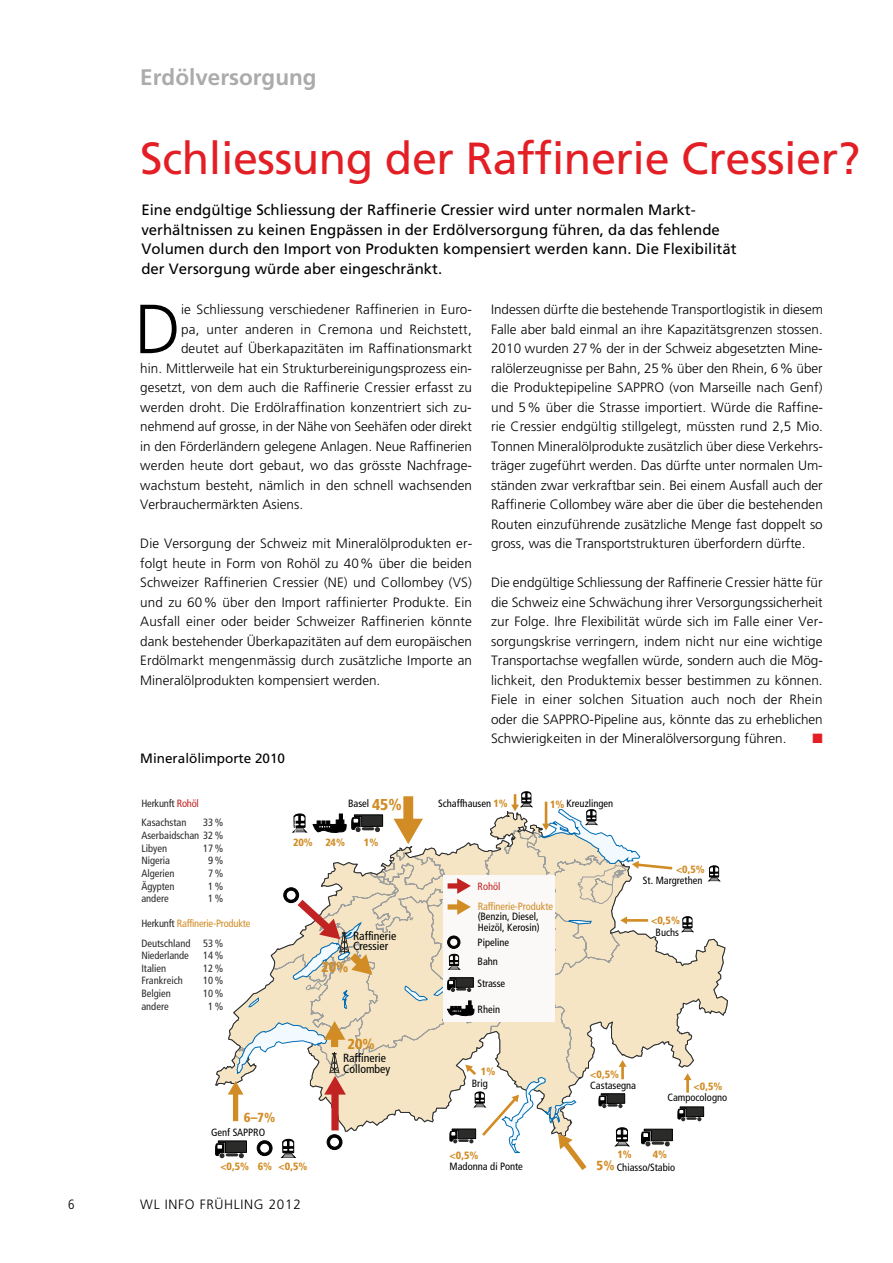
<style>
.page{position:relative;width:893px;height:1263px;background:#fff}
.page>*{position:absolute;margin:0;border:0;box-sizing:border-box;transform-origin:0 0}
.t1{font:300 69.3px "Frutiger";color:#000}
.t2{font:45px "Frutiger";letter-spacing:-.01em;color:#e31f25}
.t3{font:700 22.5px "Frutiger";color:#ababab}
.t4{font:15px/19.5px "Frutiger";color:#000}
.t5{font:900 condensed 14.4px "Frutiger";color:#d18c25}
.t6{font:300 13.5px/19.5px "Frutiger";letter-spacing:.005em;color:#000;text-align:justify}
.t7{font:13.5px "Frutiger";color:#000}
.t8{font:300 13.5px "Frutiger";letter-spacing:.05em;color:#000}
.t9{font:13.5px "Zapf Dingbats";color:#e31f25}
.t10{font:300 condensed 13.5px "Frutiger";color:#000}
.t11{font:900 condensed 13.2px "Frutiger";color:#d18c25}
.t12{font:condensed 11.85px/10.5px "Frutiger";color:#000}
.t13{font:condensed 10.5px/10.5px "Frutiger";color:#000}
.t14{font:condensed 10.5px/12.6px "Frutiger";color:#2b2b2a;text-align:justify}
.t15{font:condensed 10.5px/19.2px "Frutiger";letter-spacing:-.02em;color:#2b2b2a}
.t16{font:900 condensed 10.5px "Frutiger";color:#d18c25}
.t17{font:condensed 10.5px "Frutiger";letter-spacing:-.01em;color:#d18c25}
.t18{font:condensed 10.5px "Frutiger";color:#c12222}
.s1{color:#c12222}
.s2{color:#d18c25}
.s3{font-weight:900;font-size:15.75px;color:#d18c25}
.s4{font-weight:900;color:#d18c25}
.s5{font-weight:900;font-size:13.2px;color:#d18c25}
</style>
<div class="page">
<svg style="left:215px;top:791px;width:512px;height:379px"></svg>
<h3 class="t3" style="left:140px;top:64px;width:178px">Erdölversorgung</h3>
<h2 class="t2" style="left:140px;top:132px;width:721px">Schliessung der Raffinerie Cressier?</h2>
<p class="t4" style="left:141px;top:200px;width:597px">Eine endgültige Schliessung der Raffinerie Cressier wird unter normalen Markt&shy;verhältnissen zu keinen Engpässen in der Erdölversorgung führen, da das fehlende Volumen durch den Import von Produkten kompensiert werden kann. Die Flexibilität der Versorgung würde aber eingeschränkt.</p>
<h1 class="t1" style="left:135px;top:289px;width:48px">D</h1>
<p class="t6" style="left:181px;top:300px;width:293px">ie Schliessung verschiedener Raffinerien in Euro-</p>
<p class="t6" style="left:181px;top:319px;width:292px">pa, unter anderen in Cremona und Reichstett,</p>
<p class="t6" style="left:181px;top:339px;width:292px">deutet auf Überkapazitäten im Raffinationsmarkt</p>
<p class="t6" style="left:140px;top:358px;width:333px">hin. Mittlerweile hat ein Strukturbereinigungsprozess ein-</p>
<p class="t6" style="left:140px;top:378px;width:333px">gesetzt, von dem auch die Raffinerie Cressier erfasst zu</p>
<p class="t6" style="left:140px;top:397px;width:333px">werden droht. Die Erdölraffination konzentriert sich zu-</p>
<p class="t6" style="left:140px;top:417px;width:333px">nehmend auf grosse, in der Nähe von Seehäfen oder direkt</p>
<p class="t6" style="left:140px;top:436px;width:333px">in den Förderländern gelegene Anlagen. Neue Raffinerien</p>
<p class="t6" style="left:140px;top:456px;width:333px">werden heute dort gebaut, wo das grösste Nachfrage-</p>
<p class="t6" style="left:140px;top:475px;width:333px">wachstum besteht, nämlich in den schnell wachsenden</p>
<p class="t6" style="left:140px;top:495px;width:164px">Verbrauchermärkten Asiens.</p>
<p class="t6" style="left:140px;top:534px;width:333px">Die Versorgung der Schweiz mit Mineralölprodukten er&shy;folgt heute in Form von Rohöl zu 40% über die beiden Schweizer Raffinerien Cressier (NE) und Collombey (VS) und zu 60% über den Import raffinierter Produkte. Ein Ausfall einer oder beider Schweizer Raffinerien könnte dank bestehender Überkapazitäten auf dem europäischen Erdölmarkt mengenmässig durch zusätzliche Importe an Mineralölprodukten kompensiert werden.</p>
<p class="t7" style="left:140px;top:750px;width:146px">Mineralölimporte 2010</p>
<p class="t6" style="left:491px;top:300px;width:333px">Indessen dürfte die bestehende Transportlogistik in diesem Falle aber bald einmal an ihre Kapazitätsgrenzen stossen.<br>2010 wurden 27% der in der Schweiz abgesetzten Mine&shy;ralölerzeugnisse per Bahn, 25% über den Rhein, 6% über die Produktepipeline SAPPRO (von Marseille nach Genf) und 5% über die Strasse importiert. Würde die Raffine&shy;rie Cressier endgültig stillgelegt, müssten rund 2,5 Mio.<br>Tonnen Mineralölprodukte zusätzlich über diese Verkehrs&shy;träger zugeführt werden. Das dürfte unter normalen Um&shy;ständen zwar verkraftbar sein. Bei einem Ausfall auch der Raffinerie Collombey wäre aber die über die bestehenden Routen einzuführende zusätzliche Menge fast doppelt so gross, was die Transportstrukturen überfordern dürfte.</p>
<p class="t6" style="left:491px;top:573px;width:333px">Die endgültige Schliessung der Raffinerie Cressier hätte für die Schweiz eine Schwächung ihrer Versorgungssicherheit zur Folge. Ihre Flexibilität würde sich im Falle einer Ver&shy;sorgungskrise verringern, indem nicht nur eine wichtige Transportachse wegfallen würde, sondern auch die Mög&shy;lichkeit, den Produktemix besser bestimmen zu können.<br>Fiele in einer solchen Situation auch noch der Rhein oder die SAPPRO-Pipeline aus, könnte das zu erheblichen Schwierigkeiten in der Mineralölversorgung führen.</p>
<p class="t9" style="left:812px;top:732px;width:12px">■</p>
<p class="t15" style="left:141px;top:794px;width:59px">Herkunft <span class="s1">Rohöl<br></span>Kasachstan</p>
<p class="t14" style="left:141px;top:817px;width:83px;text-indent:62px">33% Aserbaidschan 32 % Libyen</p>
<p class="t14" style="left:203px;top:842px;width:22px">17%</p>
<p class="t14" style="left:141px;top:854px;width:30px">Nigeria</p>
<p class="t14" style="left:208px;top:854px;width:17px">9%</p>
<p class="t14" style="left:141px;top:867px;width:35px">Algerien</p>
<p class="t14" style="left:208px;top:867px;width:17px">7%</p>
<p class="t14" style="left:141px;top:880px;width:35px">Ägypten</p>
<p class="t14" style="left:208px;top:880px;width:17px">1%</p>
<p class="t14" style="left:141px;top:892px;width:29px">andere</p>
<p class="t14" style="left:208px;top:892px;width:17px">1%</p>
<p class="t15" style="left:141px;top:914px;width:111px">Herkunft <span class="s2">Raffinerie-Produkte<br></span>Deutschland 53 %</p>
<p class="t14" style="left:141px;top:949px;width:49px">Niederlande</p>
<p class="t14" style="left:203px;top:949px;width:22px">14%</p>
<p class="t14" style="left:141px;top:962px;width:26px">Italien</p>
<p class="t14" style="left:203px;top:962px;width:22px">12%</p>
<p class="t14" style="left:141px;top:974px;width:43px">Frankreich</p>
<p class="t14" style="left:203px;top:974px;width:22px">10%</p>
<p class="t14" style="left:141px;top:987px;width:31px">Belgien</p>
<p class="t14" style="left:203px;top:987px;width:22px">10%</p>
<p class="t14" style="left:141px;top:1000px;width:29px">andere</p>
<p class="t14" style="left:208px;top:1000px;width:17px">1%</p>
<p class="t11" style="left:244px;top:1109px;width:33px">6–7%</p>
<p class="t13" style="left:211px;top:1127px;width:56px">Genf SAPPRO</p>
<p class="t13" style="left:348px;top:798px;width:55px">Basel <span class="s3">45%</span></p>
<p class="t16" style="left:293px;top:836px;width:54px">20% 24%</p>
<p class="t16" style="left:364px;top:836px;width:16px">1%</p>
<p class="t12" style="left:353px;top:930px;width:45px">Raffinerie<br>Cressier</p>
<p class="t5" style="left:321px;top:958px;width:29px">20%</p>
<p class="t5" style="left:348px;top:1035px;width:29px">20%</p>
<p class="t12" style="left:343px;top:1053px;width:49px">Raffinerie<br>Collombey</p>
<p class="t16" style="left:220px;top:1160px;width:89px">&lt;0,5% 6% &lt;0,5%</p>
<p class="t10" style="left:68px;top:1197px;width:8px">6</p>
<p class="t8" style="left:140px;top:1197px;width:162px">WL INFO FRÜHLING 2012</p>
<p class="t13" style="left:438px;top:798px;width:71px">Schaffhausen <span class="s4">1%</span></p>
<p class="t13" style="left:550px;top:798px;width:65px"><span class="s4">1%</span> Kreuzlingen</p>
<p class="t18" style="left:478px;top:880px;width:24px">Rohöl</p>
<p class="t17" style="left:478px;top:900px;width:77px">Raffinerie-Produkte</p>
<p class="t13" style="left:478px;top:911px;width:64px">(Benzin, Diesel,<br>Heizöl, Kerosin)</p>
<p class="t13" style="left:478px;top:932px;width:33px;line-height:19.5px">Pipeline<br>Bahn</p>
<p class="t13" style="left:478px;top:1004px;width:24px">Rhein</p>
<p class="t13" style="left:478px;top:978px;width:29px">Strasse</p>
<p class="t16" style="left:676px;top:863px;width:30px">&lt;0,5%</p>
<p class="t13" style="left:643px;top:875px;width:61px">St. Margrethen</p>
<p class="t16" style="left:651px;top:914px;width:30px">&lt;0,5%</p>
<p class="t13" style="left:656px;top:927px;width:25px">Buchs</p>
<p class="t16" style="left:481px;top:1065px;width:16px">1%</p>
<p class="t16" style="left:590px;top:1068px;width:30px">&lt;0,5%</p>
<p class="t13" style="left:472px;top:1078px;width:17px">Brig</p>
<p class="t16" style="left:694px;top:1080px;width:30px">&lt;0,5%</p>
<p class="t13" style="left:590px;top:1080px;width:47px">Castasegna</p>
<p class="t13" style="left:667px;top:1092px;width:61px">Campocologno</p>
<p class="t16" style="left:450px;top:1149px;width:30px">&lt;0,5%</p>
<p class="t13" style="left:450px;top:1161px;width:75px">Madonna di Ponte</p>
<p class="t16" style="left:617px;top:1147px;width:16px">1%</p>
<p class="t16" style="left:653px;top:1147px;width:16px">4%</p>
<p class="t13" style="left:597px;top:1162px;width:80px"><span class="s5">5%</span> Chiasso/Stabio</p>
</div>
